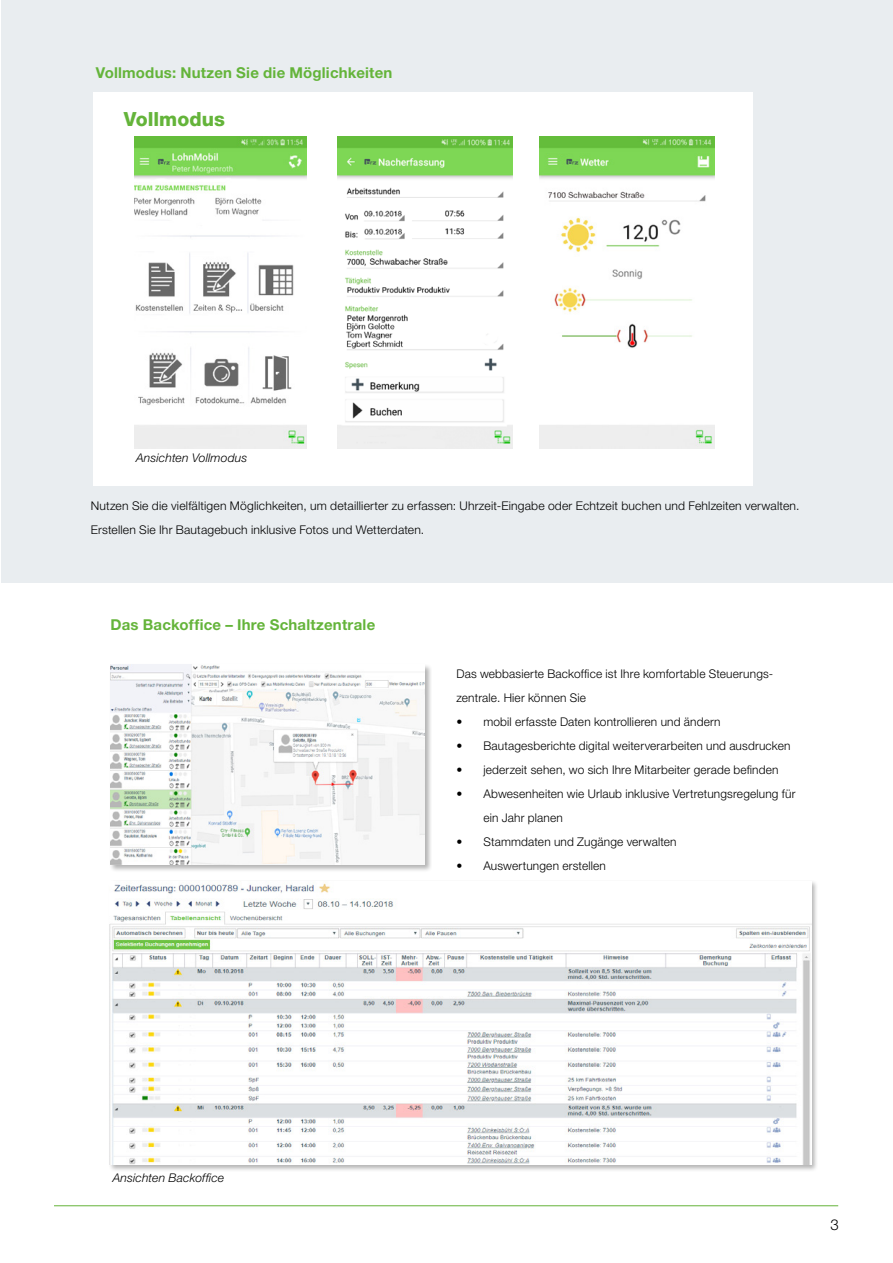
<style>
.page{position:relative;width:893px;height:1263px;background:#fff}
.page>*{position:absolute;margin:0;border:0;box-sizing:border-box;transform-origin:0 0}
.t1{font:800 19.5px "Helvetica Neue LT Std";color:#64b43a}
.t2{font:700 15px "Helvetica Neue LT Std";letter-spacing:.015em;color:#64b43a}
.t3{font:300 15px "Helvetica Neue LT Std";color:#000}
.t4{font:300 12px/24px "Helvetica Neue LT Std";letter-spacing:.015em;color:#000}
.t5{font:italic 300 12px "Helvetica Neue LT Std";letter-spacing:.015em;color:#000}
</style>
<div class="page">
<div style="left:109px;top:663px;width:323px;height:209px;background:#000;opacity:.3"></div>
<img style="left:111px;top:665px;width:314px;height:200px">
<hr style="left:54px;top:1205px;width:784px;height:1px;background:#64b43a">
<div style="left:1px;top:0;width:892px;height:583px;background:#e9edf0"></div>
<div style="left:108px;top:880px;width:710px;height:292px;background:#000;opacity:.3"></div>
<img style="left:109px;top:881px;width:702px;height:284px">
<div style="left:94px;top:92px;width:659px;height:394px;background:#fff"></div>
<img style="left:135px;top:136px;width:171px;height:313px">
<img style="left:337px;top:136px;width:175px;height:313px">
<img style="left:539px;top:136px;width:175px;height:313px">
<p class="t2" style="left:96px;top:63px;width:298px">Vollmodus: Nutzen Sie die Möglichkeiten</p>
<p class="t1" style="left:124px;top:107px;width:103px">Vollmodus</p>
<p class="t5" style="left:136px;top:451px;width:113px">Ansichten Vollmodus</p>
<p class="t4" style="left:91px;top:493px;width:710px">Nutzen Sie die vielfältigen Möglichkeiten, um detaillierter zu erfassen: Uhrzeit-Eingabe oder Echtzeit buchen und Fehlzeiten verwalten.</p>
<p class="t4" style="left:91px;top:517px;width:335px">Erstellen Sie Ihr Bautagebuch inklusive Fotos und Wetterdaten.</p>
<p class="t2" style="left:111px;top:615px;width:266px">Das Backoffice – Ihre Schaltzentrale</p>
<p class="t4" style="left:456px;top:661px;width:318px">Das webbasierte Backoffice ist Ihre komfortable Steuerungs&shy;zentrale. Hier können Sie</p>
<p class="t4" style="left:456px;top:709px;width:266px">• mobil erfasste Daten kontrollieren und ändern</p>
<p class="t4" style="left:456px;top:733px;width:336px">• Bautagesberichte digital weiterverarbeiten und ausdrucken</p>
<p class="t4" style="left:456px;top:757px;width:324px">• jederzeit sehen, wo sich Ihre Mitarbeiter gerade befinden</p>
<p class="t4" style="left:483px;top:781px;width:314px;text-indent:-27px">• Abwesenheiten wie Urlaub inklusive Vertretungsregelung für ein Jahr planen</p>
<p class="t4" style="left:456px;top:829px;width:222px">• Stammdaten und Zugänge verwalten</p>
<p class="t4" style="left:456px;top:853px;width:151px">• Auswertungen erstellen</p>
<p class="t5" style="left:113px;top:1171px;width:113px">Ansichten Backoffice</p>
<p class="t3" style="left:831px;top:1215px;width:10px">3</p>
</div>
